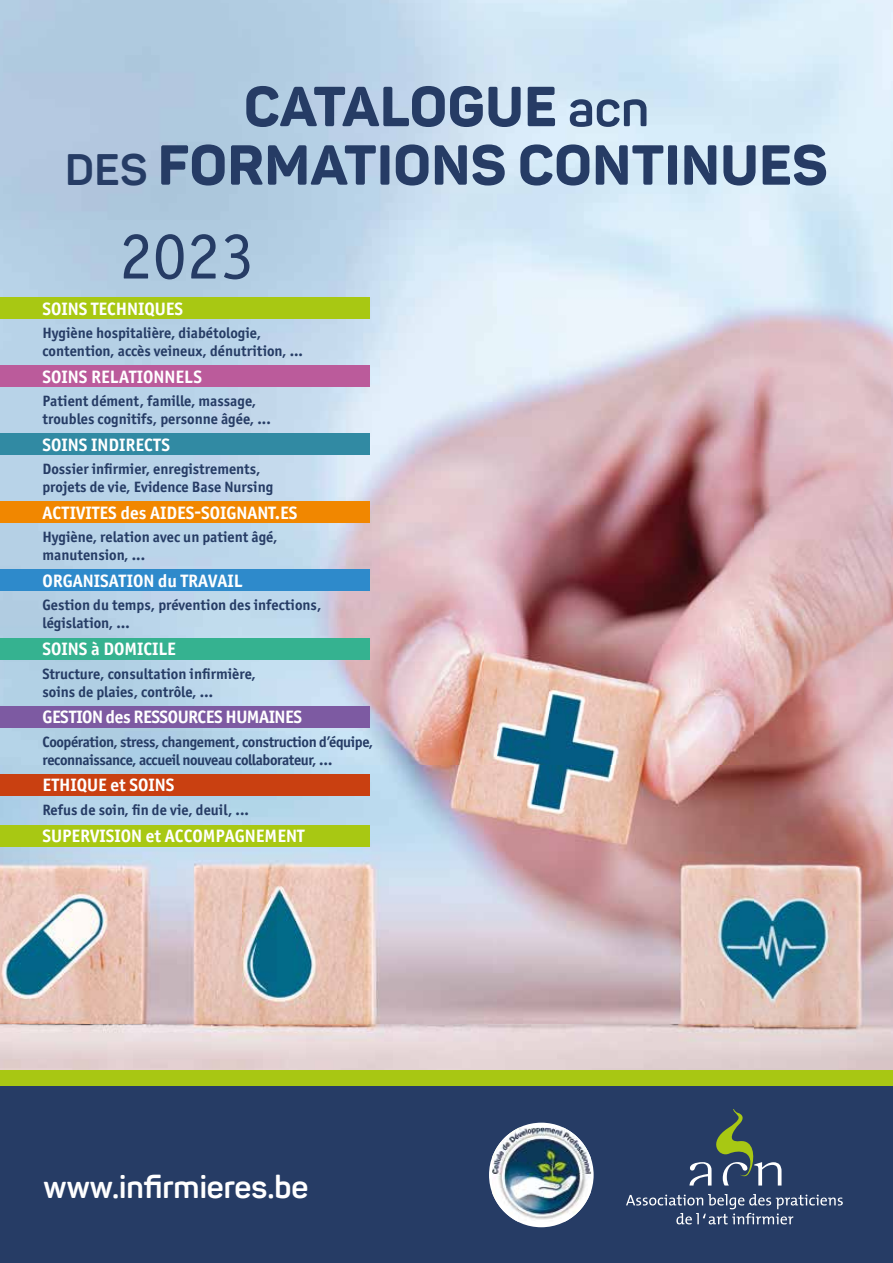
<style>
.page{position:relative;width:893px;height:1263px;background:#fff}
.page>*{position:absolute;margin:0;border:0;box-sizing:border-box;transform-origin:0 0}
.t1{font:67.5px "Officina Sans ITC Pro";color:#263c65}
.t2{font:800 55.5px/58.5px "Panton";letter-spacing:.01em;color:#263c65;text-align:center}
.t3{font:700 31.5px "Panton";color:#fff}
.t4{font:700 18px "Officina Sans ITC Pro";color:#fff}
.t5{font:700 18px "Officina Sans ITC Pro";letter-spacing:-.025em;color:#fff}
.t6{font:700 15px/18px "Officina Sans ITC Pro";color:#263c65}
.t7{font:700 15px/18px "Officina Sans ITC Pro";letter-spacing:-.025em;color:#263c65}
.s1{font-weight:700;font-size:51px}
.s2{font-weight:700;font-size:43.5px}
</style>
<div class="page">
<img style="left:0;top:0;width:893px;height:1070px">
<div style="left:0;top:1083px;width:893px;height:180px;background:#263c65"></div>
<div style="left:0;top:1070px;width:893px;height:15px;background:#a8c713"></div>
<div style="left:489px;top:1123px;width:105px;height:104px;background:#fff;border-radius:50%"></div>
<img style="left:492px;top:1128px;width:99px;height:93px">
<svg style="left:689px;top:1110px;width:92px;height:75px"></svg>
<svg style="left:626px;top:1194px;width:217px;height:30px"></svg>
<div style="left:0;top:298px;width:370px;height:21px;background:#a8c813"></div>
<div style="left:0;top:366px;width:370px;height:21px;background:#bb5b9b"></div>
<div style="left:0;top:502px;width:370px;height:21px;background:#f18700"></div>
<div style="left:0;top:434px;width:370px;height:21px;background:#318aa3"></div>
<div style="left:0;top:570px;width:370px;height:21px;background:#2e8acb"></div>
<div style="left:0;top:825px;width:370px;height:21px;background:#a8c813"></div>
<div style="left:0;top:638px;width:370px;height:21px;background:#35b290"></div>
<div style="left:0;top:774px;width:370px;height:21px;background:#c94011"></div>
<div style="left:0;top:706px;width:370px;height:21px;background:#7d5aa2"></div>
<h2 class="t2" style="left:65px;top:77px;width:764px">CATALOGUE <span class="s1">acn<br></span><span class="s2">DES</span> FORMATIONS CONTINUES</h2>
<h1 class="t1" style="left:119px;top:216px;width:136px">2023</h1>
<p class="t4" style="left:43px;top:298px;width:142px">SOINS TECHNIQUES</p>
<p class="t6" style="left:43px;top:324px;width:262px">Hygiène hospitalière, diabétologie, contention, accès veineux, dénutrition, ...</p>
<p class="t6" style="left:43px;top:392px;width:230px">Patient dément, famille, massage, troubles cognitifs, personne âgée, ...</p>
<p class="t4" style="left:43px;top:366px;width:161px">SOINS RELATIONNELS</p>
<p class="t4" style="left:43px;top:434px;width:129px">SOINS INDIRECTS</p>
<p class="t6" style="left:43px;top:460px;width:232px">Dossier infirmier, enregistrements, projets de vie, Evidence Base Nursing</p>
<p class="t4" style="left:43px;top:502px;width:256px">ACTIVITES des AIDES-SOIGNANT.ES</p>
<p class="t6" style="left:43px;top:528px;width:237px">Hygiène, relation avec un patient âgé, manutension, ...</p>
<p class="t4" style="left:43px;top:570px;width:201px">ORGANISATION du TRAVAIL</p>
<p class="t6" style="left:43px;top:596px;width:280px">Gestion du temps, prévention des infections, législation, …</p>
<p class="t6" style="left:43px;top:664px;width:215px">Structure, consultation infirmière, soins de plaies, contrôle, …</p>
<p class="t4" style="left:43px;top:638px;width:135px">SOINS à DOMICILE</p>
<p class="t5" style="left:43px;top:706px;width:261px">GESTION des RESSOURCES HUMAINES</p>
<p class="t7" style="left:43px;top:732px;width:332px">Coopération, stress, changement, construction d’équipe, reconnaissance, accueil nouveau collaborateur, …</p>
<p class="t4" style="left:43px;top:774px;width:133px">ETHIQUE et SOINS</p>
<p class="t6" style="left:43px;top:800px;width:208px">Refus de soin, fin de vie, deuil, ...</p>
<p class="t4" style="left:43px;top:825px;width:263px">SUPERVISION et ACCOMPAGNEMENT</p>
<h3 class="t3" style="left:44px;top:1167px;width:266px">www.infirmieres.be</h3>
</div>
